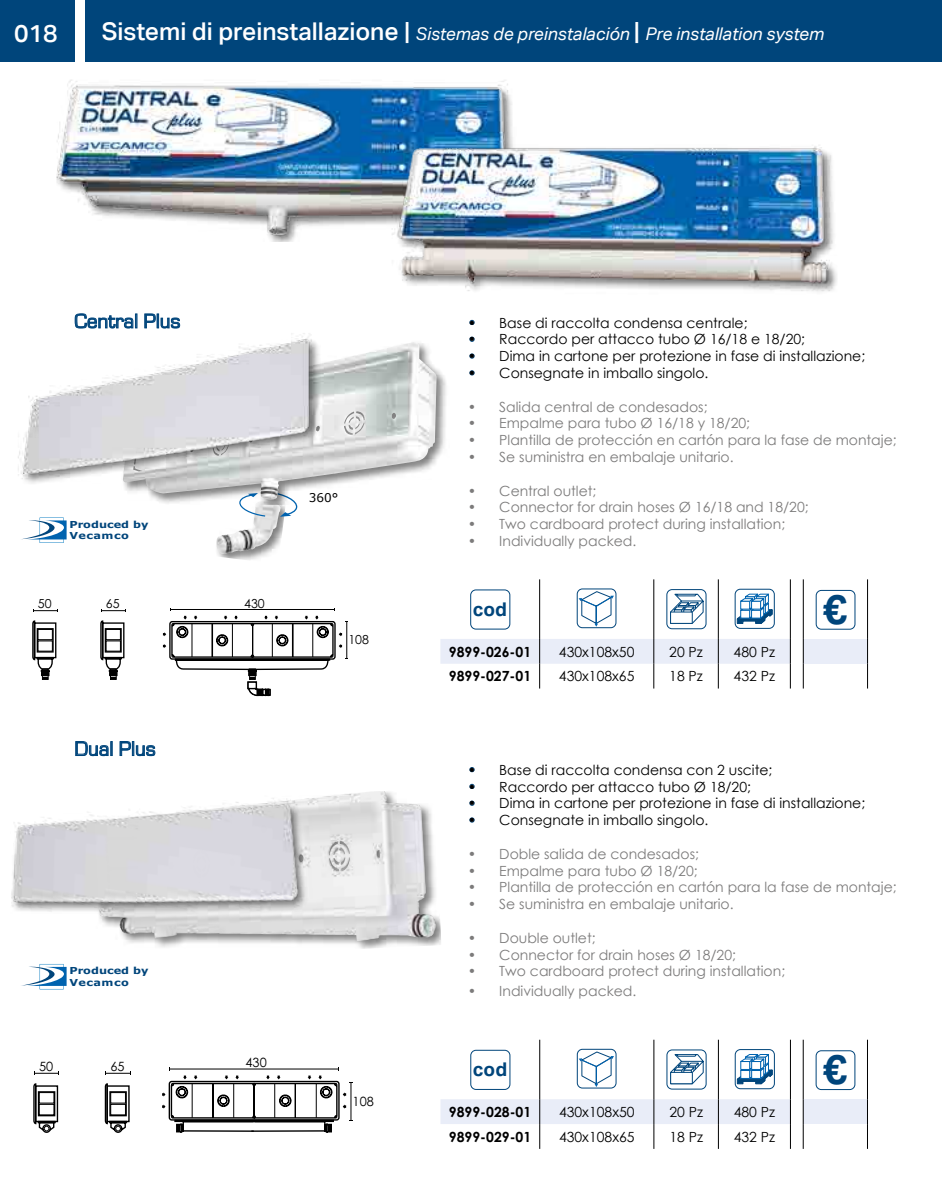
<style>
.page{position:relative;width:943px;height:1191px;background:#fff}
.page>*{position:absolute;margin:0;border:0;box-sizing:border-box;transform-origin:0 0}
.t1{font:700 41.3px "Aktiv Grotesk";color:#00457b}
.t2{font:500 24.5px "Aktiv Grotesk";color:#fff}
.t3{font:21px "Eurostile";color:#00457b}
.t4{font:700 19.07px "Aktiv Grotesk";color:#00457b}
.t5{font:italic 17.5px "Aktiv Grotesk";color:#fff}
.t6{font:14px "Century Gothic";color:#7c7b7b}
.t7{font:14px "Century Gothic";color:#000}
.t8{font:700 14px "Century Gothic";color:#000}
.t9{font:12.78px "Century Gothic";color:#000}
.t10{font:12.42px "Century Gothic";color:#000}
.t11{font:12.08px "Verdana";color:#000}
.t12{font:700 9.62px/11.5px "Verdana";color:#00457b;scale:1.18 1}
.s1{font-weight:500;font-style:normal;font-size:24.5px}
</style>
<div class="page">
<div style="left:803px;top:639px;width:64px;height:24px;background:#e9edf8"></div>
<hr style="left:803px;top:579px;width:1px;height:60px;background:#000">
<hr style="left:867px;top:579px;width:1px;height:60px;background:#000">
<svg style="left:803px;top:639px;width:1px;height:49px"></svg>
<svg style="left:867px;top:639px;width:1px;height:49px"></svg>
<div style="left:815px;top:590px;width:40px;height:39px;border:1px solid #00457b;border-radius:5px"></div>
<div style="left:803px;top:1099px;width:64px;height:25px;background:#e9edf8"></div>
<hr style="left:803px;top:1039px;width:1px;height:60px;background:#000">
<hr style="left:867px;top:1039px;width:1px;height:60px;background:#000">
<svg style="left:803px;top:1099px;width:1px;height:49px"></svg>
<svg style="left:867px;top:1099px;width:1px;height:49px"></svg>
<div style="left:815px;top:1050px;width:40px;height:39px;border:1px solid #00457b;border-radius:5px"></div>
<svg style="left:163px;top:608px;width:185px;height:89px"></svg>
<svg style="left:32px;top:609px;width:26px;height:71px"></svg>
<svg style="left:100px;top:609px;width:26px;height:71px"></svg>
<hr style="left:539px;top:579px;width:1px;height:60px;background:#000">
<hr style="left:653px;top:579px;width:1px;height:60px;background:#000">
<hr style="left:718px;top:579px;width:1px;height:60px;background:#000">
<hr style="left:790px;top:579px;width:1px;height:60px;background:#000">
<svg style="left:440px;top:639px;width:351px;height:49px"></svg>
<div style="left:470px;top:589px;width:40px;height:40px;border:1px solid #00457b;border-radius:5px"></div>
<div style="left:577px;top:588px;width:39px;height:40px;border:1px solid #00457b;border-radius:5px"></div>
<svg style="left:578px;top:591px;width:36px;height:35px"></svg>
<svg style="left:667px;top:589px;width:39px;height:40px"></svg>
<div style="left:666px;top:589px;width:40px;height:40px;border:1px solid #00457b;border-radius:5px"></div>
<svg style="left:669px;top:594px;width:34px;height:30px"></svg>
<div style="left:670px;top:612px;width:22px;height:11px;background:#fff"></div>
<div style="left:734px;top:589px;width:40px;height:39px;border:1px solid #00457b;border-radius:5px"></div>
<svg style="left:736px;top:594px;width:37px;height:30px"></svg>
<img style="left:56px;top:80px;width:456px;height:162px">
<svg style="left:21px;top:517px;width:46px;height:26px"></svg>
<div style="left:214px;top:499px;width:72px;height:65px;background:#000;opacity:.5"></div>
<img style="left:215px;top:512px;width:65px;height:44px">
<svg style="left:238px;top:512px;width:56px;height:5px"></svg>
<div style="left:121px;top:339px;width:328px;height:166px;background:#000;opacity:.5"></div>
<img style="left:396px;top:342px;width:40px;height:158px">
<img style="left:18px;top:313px;width:378px;height:199px">
<img style="left:381px;top:134px;width:456px;height:158px">
<hr style="left:539px;top:1039px;width:1px;height:60px;background:#000">
<hr style="left:653px;top:1039px;width:1px;height:60px;background:#000">
<hr style="left:718px;top:1039px;width:1px;height:60px;background:#000">
<hr style="left:790px;top:1039px;width:1px;height:60px;background:#000">
<svg style="left:440px;top:1099px;width:351px;height:49px"></svg>
<div style="left:470px;top:1050px;width:40px;height:39px;border:1px solid #00457b;border-radius:5px"></div>
<div style="left:577px;top:1049px;width:39px;height:39px;border:1px solid #00457b;border-radius:5px"></div>
<svg style="left:578px;top:1051px;width:36px;height:36px"></svg>
<div style="left:666px;top:1049px;width:40px;height:40px;border:1px solid #00457b;border-radius:5px"></div>
<svg style="left:670px;top:1054px;width:33px;height:30px"></svg>
<div style="left:670px;top:1072px;width:22px;height:12px;background:#fff;border:1px solid #00457b"></div>
<div style="left:735px;top:1049px;width:39px;height:40px;border:1px solid #00457b;border-radius:5px"></div>
<svg style="left:737px;top:1054px;width:36px;height:30px"></svg>
<svg style="left:162px;top:1067px;width:190px;height:65px"></svg>
<svg style="left:105px;top:1071px;width:26px;height:3px"></svg>
<svg style="left:104px;top:1083px;width:26px;height:50px"></svg>
<svg style="left:34px;top:1071px;width:25px;height:3px"></svg>
<svg style="left:33px;top:1083px;width:26px;height:50px"></svg>
<div style="left:92px;top:789px;width:349px;height:164px;background:#000;opacity:.5"></div>
<img style="left:377px;top:791px;width:60px;height:150px">
<img style="left:11px;top:756px;width:366px;height:233px">
<svg style="left:469px;top:319px;width:6px;height:6px"></svg>
<svg style="left:469px;top:336px;width:6px;height:6px"></svg>
<svg style="left:469px;top:353px;width:6px;height:6px"></svg>
<svg style="left:469px;top:370px;width:6px;height:6px"></svg>
<svg style="left:469px;top:767px;width:6px;height:5px"></svg>
<svg style="left:469px;top:783px;width:6px;height:6px"></svg>
<svg style="left:469px;top:800px;width:6px;height:6px"></svg>
<svg style="left:469px;top:817px;width:6px;height:6px"></svg>
<svg style="left:74px;top:313px;width:63px;height:16px"></svg>
<svg style="left:144px;top:313px;width:37px;height:16px"></svg>
<svg style="left:75px;top:741px;width:34px;height:15px"></svg>
<svg style="left:119px;top:741px;width:37px;height:15px"></svg>
<div style="left:0;top:1px;width:74px;height:61px;background:#00457b"></div>
<div style="left:85px;top:1px;width:857px;height:61px;background:#00457b"></div>
<h2 class="t2" style="left:14px;top:20px;width:45px">018</h2>
<p class="t5" style="left:102px;top:24px;width:724px"><span class="s1">Sistemi di preinstallazione |</span> Sistemas de preinstalación <span class="s1">|</span> Pre installation system</p>
<h3 class="t3" style="left:74px;top:311px;width:107px">Central Plus</h3>
<p class="t12" style="left:69px;top:518px;width:68px">Produced by<br>Vecamco</p>
<p class="t11" style="left:309px;top:490px;width:31px">360°</p>
<p class="t7" style="left:468px;top:313px;width:281px">• Base di raccolta condensa centrale;</p>
<p class="t7" style="left:468px;top:330px;width:339px">• Raccordo per attacco tubo Ø 16/18 e 18/20;</p>
<p class="t7" style="left:468px;top:347px;width:399px">• Dima in cartone per protezione in fase di installazione;</p>
<p class="t7" style="left:468px;top:364px;width:242px">• Consegnate in imballo singolo.</p>
<p class="t6" style="left:468px;top:397px;width:241px">• Salida central de condesados;</p>
<p class="t6" style="left:468px;top:414px;width:284px">• Empalme para tubo Ø 16/18 y 18/20;</p>
<p class="t6" style="left:468px;top:431px;width:430px">• Plantilla de protección en cartón para la fase de montaje;</p>
<p class="t6" style="left:468px;top:448px;width:267px">• Se suministra en embalaje unitario.</p>
<p class="t6" style="left:468px;top:481px;width:130px">• Central outlet;</p>
<p class="t6" style="left:468px;top:498px;width:342px">• Connector for drain hoses Ø 16/18 and 18/20;</p>
<p class="t6" style="left:468px;top:515px;width:319px">• Two cardboard protect during installation;</p>
<p class="t6" style="left:468px;top:532px;width:170px">• Individually packed.</p>
<p class="t10" style="left:244px;top:594px;width:22px">430</p>
<p class="t10" style="left:38px;top:595px;width:15px">50</p>
<p class="t10" style="left:106px;top:595px;width:15px">65</p>
<h3 class="t4" style="left:472px;top:597px;width:36px">cod</h3>
<p class="t8" style="left:449px;top:642px;width:84px">9899-026-01</p>
<p class="t7" style="left:559px;top:642px;width:77px">430x108x50</p>
<p class="t7" style="left:669px;top:642px;width:35px">20 Pz</p>
<p class="t7" style="left:733px;top:642px;width:43px">480 Pz</p>
<p class="t8" style="left:449px;top:667px;width:84px">9899-027-01</p>
<p class="t7" style="left:559px;top:667px;width:77px">430x108x65</p>
<p class="t7" style="left:669px;top:667px;width:35px">18 Pz</p>
<p class="t7" style="left:733px;top:667px;width:43px">432 Pz</p>
<p class="t10" style="left:348px;top:631px;width:22px">108</p>
<h3 class="t3" style="left:74px;top:738px;width:83px">Dual Plus</h3>
<h1 class="t1" style="left:822px;top:583px;width:26px">€</h1>
<p class="t12" style="left:69px;top:965px;width:68px">Produced by<br>Vecamco</p>
<p class="t9" style="left:39px;top:1057px;width:16px">50</p>
<p class="t9" style="left:111px;top:1057px;width:16px">65</p>
<p class="t9" style="left:245px;top:1053px;width:23px">430</p>
<p class="t9" style="left:352px;top:1092px;width:23px">108</p>
<p class="t7" style="left:468px;top:760px;width:306px">• Base di raccolta condensa con 2 uscite;</p>
<p class="t7" style="left:468px;top:777px;width:285px">• Raccordo per attacco tubo Ø 18/20;</p>
<p class="t7" style="left:468px;top:794px;width:399px">• Dima in cartone per protezione in fase di installazione;</p>
<p class="t7" style="left:468px;top:811px;width:242px">• Consegnate in imballo singolo.</p>
<p class="t6" style="left:468px;top:844px;width:233px">• Doble salida de condesados;</p>
<p class="t6" style="left:468px;top:861px;width:231px">• Empalme para tubo Ø 18/20;</p>
<p class="t6" style="left:468px;top:878px;width:430px">• Plantilla de protección en cartón para la fase de montaje;</p>
<p class="t6" style="left:468px;top:895px;width:267px">• Se suministra en embalaje unitario.</p>
<p class="t6" style="left:468px;top:928px;width:129px">• Double outlet;</p>
<p class="t6" style="left:468px;top:945px;width:270px">• Connector for drain hoses Ø 18/20;</p>
<p class="t6" style="left:468px;top:962px;width:319px">• Two cardboard protect during installation;</p>
<p class="t6" style="left:468px;top:981px;width:170px">• Individually packed.</p>
<h3 class="t4" style="left:473px;top:1057px;width:36px">cod</h3>
<p class="t8" style="left:449px;top:1102px;width:84px">9899-028-01</p>
<p class="t7" style="left:559px;top:1102px;width:77px">430x108x50</p>
<p class="t7" style="left:669px;top:1102px;width:35px">20 Pz</p>
<p class="t7" style="left:733px;top:1102px;width:43px">480 Pz</p>
<p class="t8" style="left:449px;top:1127px;width:84px">9899-029-01</p>
<p class="t7" style="left:559px;top:1127px;width:77px">430x108x65</p>
<p class="t7" style="left:669px;top:1127px;width:35px">18 Pz</p>
<p class="t7" style="left:733px;top:1127px;width:43px">432 Pz</p>
<h1 class="t1" style="left:822px;top:1043px;width:26px">€</h1>
</div>
